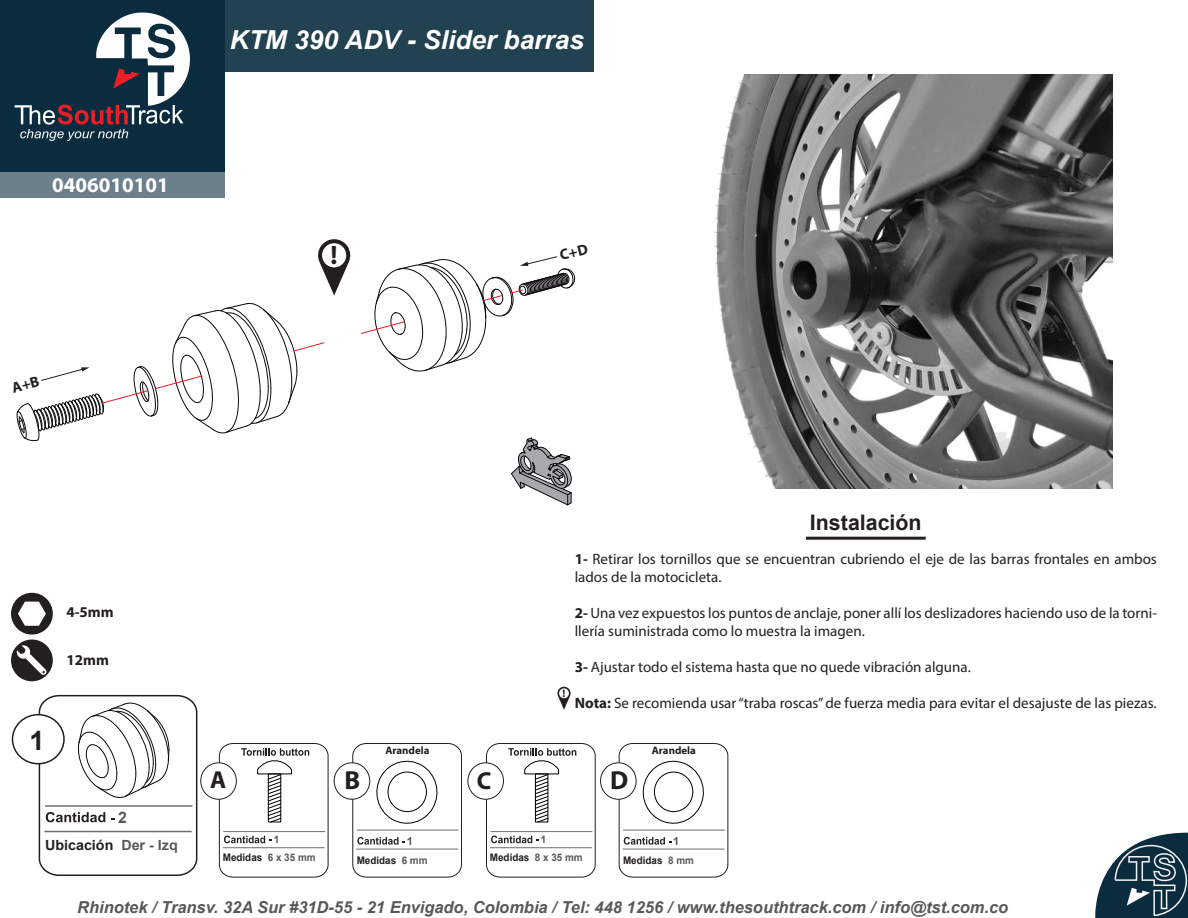
<style>
.page{position:relative;width:1188px;height:918px;background:#fff}
.page>*{position:absolute;margin:0;border:0;box-sizing:border-box;transform-origin:0 0}
.t1{font:700 26.7px "Arial";color:#231f20}
.t2{font:700 26.55px "Myriad Pro";color:#231f20}
.t3{font:italic 700 26.1px "Arial";color:#fff}
.t4{font:700 26.1px "Myriad Pro";color:#231f20}
.t5{font:700 24.6px "Myriad Pro";color:#231f20}
.t6{font:700 21.45px "Arial";color:#231f20}
.t7{font:700 21px "Myriad Pro";color:#fff}
.t8{font:italic 700 16.5px "Arial";color:#57585a}
.t9{font:700 15.75px "Arial";color:#57585a}
.t10{font:15px/18px "Myriad Pro";color:#231f20}
.t11{font:700 15px "Myriad Pro";color:#231f20}
.t12{font:700 13.95px "Arial";color:#231f20}
.t13{font:700 11.25px "Arial";color:#57585a}
.t14{font:700 10.8px "Myriad Pro";color:#231f20}
.t15{font:700 10.35px "Arial";color:#231f20;scale:.95 1}
.t16{font:700 10.35px "Arial";color:#57585a;scale:.95 1}
.s1{color:#57585a}
.s2{font-weight:700}
</style>
<div class="page">
<div style="left:223px;top:0;width:371px;height:72px;background:#224151"></div>
<div style="left:0;top:0;width:224px;height:171px;background:#0a2c3e"></div>
<svg style="left:15px;top:12px;width:175px;height:129px"></svg>
<svg style="left:1095px;top:833px;width:93px;height:85px"></svg>
<div style="left:12px;top:714px;width:53px;height:50px;border:2px solid #231f20;border-radius:50%"></div>
<div style="left:219px;top:743px;width:109px;height:134px;border:1px solid #231f20;border-radius:13px"></div>
<div style="left:201px;top:763px;width:35px;height:36px;background:#fff;border-radius:50%"></div>
<div style="left:200px;top:762px;width:37px;height:38px;border:1px solid #231f20;border-radius:50%"></div>
<hr style="left:223px;top:847px;width:102px;height:1px;background:#6c6d70">
<hr style="left:223px;top:831px;width:102px;height:1px;background:#6c6d70">
<svg style="left:224px;top:836px;width:48px;height:7px"></svg>
<svg style="left:241px;top:748px;width:68px;height:75px"></svg>
<div style="left:352px;top:743px;width:110px;height:134px;border:1px solid #231f20;border-radius:13px"></div>
<div style="left:334px;top:763px;width:36px;height:36px;background:#fff;border-radius:50%"></div>
<div style="left:334px;top:762px;width:36px;height:38px;border:1px solid #231f20;border-radius:50%"></div>
<hr style="left:356px;top:849px;width:102px;height:1px;background:#6c6d70">
<hr style="left:357px;top:830px;width:102px;height:1px;background:#6c6d70">
<svg style="left:357px;top:837px;width:48px;height:8px"></svg>
<svg style="left:376px;top:760px;width:62px;height:64px"></svg>
<div style="left:486px;top:743px;width:110px;height:134px;border:1px solid #231f20;border-radius:13px"></div>
<div style="left:468px;top:763px;width:35px;height:36px;background:#fff;border-radius:50%"></div>
<div style="left:468px;top:762px;width:36px;height:38px;border:1px solid #231f20;border-radius:50%"></div>
<hr style="left:490px;top:847px;width:102px;height:1px;background:#6c6d70">
<hr style="left:490px;top:831px;width:102px;height:1px;background:#6c6d70">
<svg style="left:491px;top:836px;width:48px;height:7px"></svg>
<svg style="left:508px;top:748px;width:68px;height:75px"></svg>
<div style="left:619px;top:743px;width:109px;height:134px;border:1px solid #231f20;border-radius:13px"></div>
<div style="left:601px;top:763px;width:35px;height:36px;background:#fff;border-radius:50%"></div>
<div style="left:600px;top:762px;width:37px;height:38px;border:1px solid #231f20;border-radius:50%"></div>
<hr style="left:623px;top:849px;width:101px;height:1px;background:#6c6d70">
<hr style="left:623px;top:830px;width:102px;height:1px;background:#6c6d70">
<svg style="left:624px;top:837px;width:48px;height:8px"></svg>
<svg style="left:642px;top:760px;width:62px;height:64px"></svg>
<svg style="left:318px;top:239px;width:33px;height:57px"></svg>
<svg style="left:557px;top:687px;width:14px;height:23px"></svg>
<div style="left:0;top:171px;width:224px;height:27px;background:#6c808b"></div>
<svg style="left:38px;top:694px;width:160px;height:182px"></svg>
<img style="left:714px;top:74px;width:398px;height:414px">
<svg style="left:11px;top:593px;width:42px;height:88px"></svg>
<svg style="left:511px;top:437px;width:61px;height:69px"></svg>
<hr style="left:806px;top:537px;width:120px;height:3px;background:#231f20">
<svg style="left:16px;top:302px;width:309px;height:139px"></svg>
<svg style="left:360px;top:256px;width:216px;height:116px"></svg>
<h3 class="t7" style="left:52px;top:172px;width:118px">0406010101</h3>
<h3 class="t3" style="left:230px;top:22px;width:356px">KTM 390 ADV - Slider barras</h3>
<h2 class="t2" style="left:331px;top:238px;width:9px">!</h2>
<h1 class="t1" style="left:29px;top:722px;width:17px">1</h1>
<p class="t11" style="left:67px;top:602px;width:49px">4-5mm</p>
<p class="t11" style="left:67px;top:651px;width:44px">12mm</p>
<p class="t9" style="left:118px;top:806px;width:10px">2</p>
<p class="t12" style="left:45px;top:835px;width:134px">Ubicación <span class="s1">Der - Izq</span></p>
<h3 class="t5" style="left:210px;top:764px;width:18px">A</h3>
<p class="t16" style="left:274px;top:832px;width:7px">1</p>
<p class="t15" style="left:223px;top:850px;width:99px">Medidas <span class="s1">6 x 35 mm</span></p>
<h3 class="t4" style="left:345px;top:764px;width:17px">B</h3>
<p class="t14" style="left:385px;top:743px;width:46px">Arandela</p>
<p class="t13" style="left:407px;top:833px;width:8px">1</p>
<p class="t15" style="left:357px;top:853px;width:76px">Medidas <span class="s1">6 mm</span></p>
<h3 class="t5" style="left:477px;top:764px;width:16px">C</h3>
<p class="t14" style="left:563px;top:686px;width:4px">!</p>
<h3 class="t6" style="left:810px;top:507px;width:113px">Instalación</h3>
<p class="t10" style="left:575px;top:550px;width:584px"><span class="s2">1-</span> Retirar los tornillos que se encuentran cubriendo el eje de las barras frontales en ambos lados de la motocicleta.</p>
<p class="t10" style="left:575px;top:604px;width:584px"><span class="s2">2-</span> Una vez expuestos los puntos de anclaje, poner allí los deslizadores haciendo uso de la torni&shy;llería suministrada como lo muestra la imagen.</p>
<p class="t10" style="left:575px;top:658px;width:398px"><span class="s2">3-</span> Ajustar todo el sistema hasta que no quede vibración alguna.</p>
<p class="t10" style="left:575px;top:694px;width:583px"><span class="s2">Nota:</span> Se recomienda usar “traba roscas” de fuerza media para evitar el desajuste de las piezas.</p>
<h3 class="t4" style="left:610px;top:764px;width:20px">D</h3>
<p class="t14" style="left:652px;top:743px;width:46px">Arandela</p>
<p class="t16" style="left:541px;top:832px;width:7px">1</p>
<p class="t15" style="left:490px;top:850px;width:99px">Medidas <span class="s1">8 x 35 mm</span></p>
<p class="t13" style="left:673px;top:833px;width:8px">1</p>
<p class="t15" style="left:623px;top:853px;width:76px">Medidas <span class="s1">8 mm</span></p>
<p class="t8" style="left:77px;top:896px;width:933px">Rhinotek / Transv. 32A Sur #31D-55 - 21 Envigado, Colombia / Tel: 448 1256 / www.thesouthtrack.com / info@tst.com.co</p>
</div>
